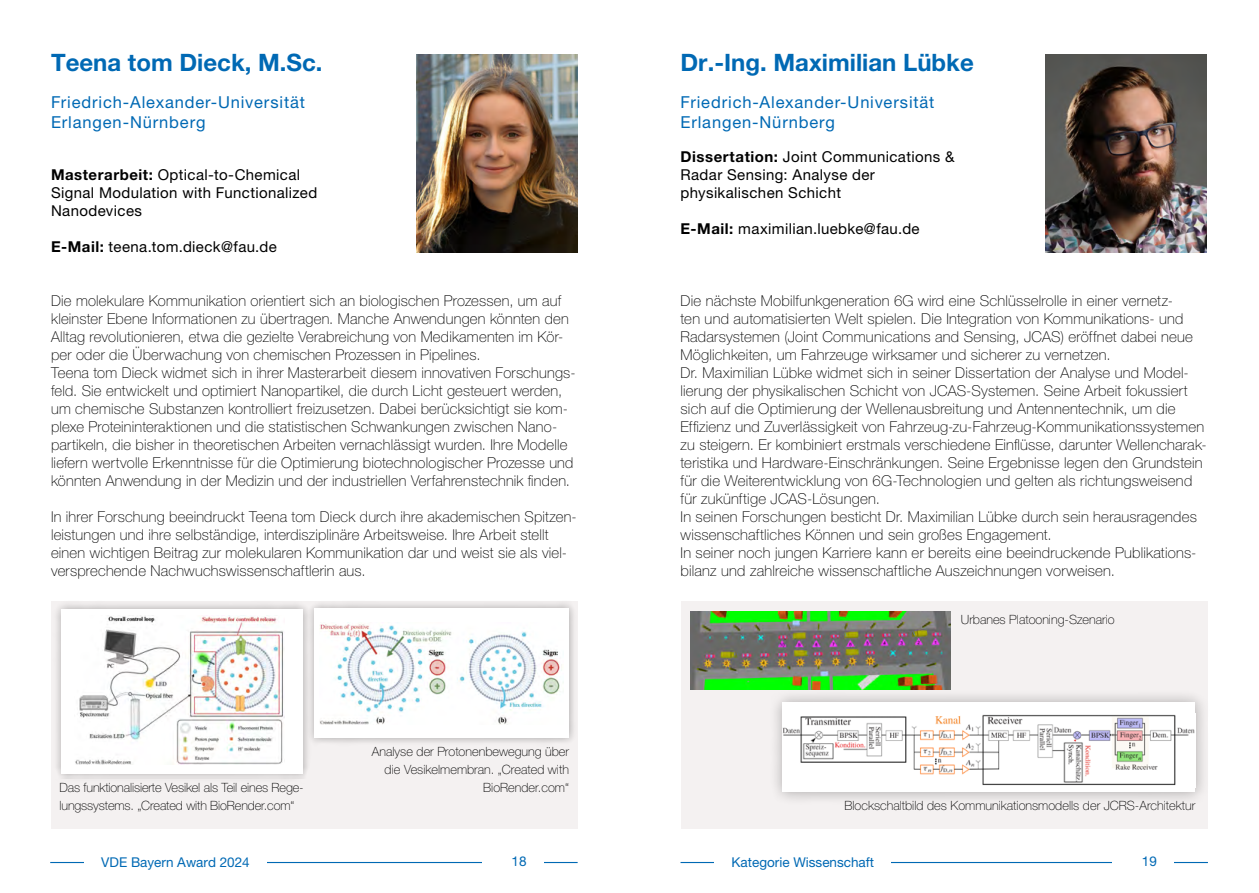
<style>
.page{position:relative;width:1259px;height:893px;background:#fff}
.page>*{position:absolute;margin:0;border:0;box-sizing:border-box;transform-origin:0 0}
.t1{font:700 24px "Helvetica Neue LT Pro";color:#0069b4}
.t2{font:16.5px/19.8px "Helvetica Neue LT Pro";letter-spacing:.05em;color:#0069b4}
.t3{font:100 15px/18px "Helvetica Neue LT Pro";letter-spacing:.015em;color:#000}
.t4{font:15px/18px "Helvetica Neue LT Pro";letter-spacing:.025em;color:#000}
.t5{font:13.5px "Helvetica Neue LT Pro";color:#0069b4}
.t6{font:100 12.75px/18px "Helvetica Neue LT Pro";color:#000}
.s1{font-weight:700}
</style>
<div class="page">
<hr style="left:680px;top:862px;width:528px;height:1px;background:#0069b4">
<div style="left:714px;top:857px;width:177px;height:10px;background:#fff"></div>
<div style="left:1113px;top:857px;width:61px;height:9px;background:#fff"></div>
<hr style="left:50px;top:862px;width:527px;height:1px;background:#0069b4">
<div style="left:84px;top:857px;width:183px;height:10px;background:#fff"></div>
<div style="left:482px;top:857px;width:61px;height:9px;background:#fff"></div>
<img style="left:1046px;top:54px;width:160px;height:198px">
<img style="left:416px;top:54px;width:161px;height:198px">
<div style="left:51px;top:601px;width:527px;height:227px;background:#f4f1f1"></div>
<div style="left:53px;top:600px;width:259px;height:183px;background:#000;opacity:.3"></div>
<div style="left:62px;top:610px;width:241px;height:164px;background:#fff"></div>
<img style="left:75px;top:616px;width:210px;height:148px">
<div style="left:306px;top:600px;width:271px;height:146px;background:#000;opacity:.3"></div>
<div style="left:315px;top:609px;width:254px;height:129px;background:#fff"></div>
<img style="left:320px;top:622px;width:240px;height:102px">
<div style="left:680px;top:601px;width:527px;height:227px;background:#f4f1f1"></div>
<img style="left:691px;top:612px;width:259px;height:77px">
<div style="left:769px;top:689px;width:440px;height:117px;background:#000;opacity:.3"></div>
<div style="left:782px;top:703px;width:413px;height:89px;background:#fff"></div>
<img style="left:783px;top:714px;width:412px;height:72px">
<h1 class="t1" style="left:51px;top:48px;width:273px">Teena tom Dieck, M.Sc.</h1>
<p class="t2" style="left:51px;top:92px;width:255px">Friedrich-Alexander-Universität<br>Erlangen-Nürnberg</p>
<p class="t4" style="left:51px;top:165px;width:268px"><span class="s1">Masterarbeit:</span> Optical-to-Chemical<br>Signal Modulation with Functionalized<br>Nanodevices</p>
<p class="t4" style="left:51px;top:237px;width:227px"><span class="s1">E-Mail:</span> teena.tom.dieck@fau.de</p>
<p class="t3" style="left:51px;top:292px;width:526px">Die molekulare Kommunikation orientiert sich an biologischen Prozessen, um auf kleinster Ebene Informationen zu übertragen. Manche Anwendungen könnten den Alltag revolutionieren, etwa die gezielte Verabreichung von Medikamenten im Kör&shy;per oder die Überwachung von chemischen Prozessen in Pipelines.<br>Teena tom Dieck widmet sich in ihrer Masterarbeit diesem innovativen Forschungs&shy;feld. Sie entwickelt und optimiert Nanopartikel, die durch Licht gesteuert werden, um chemische Substanzen kontrolliert freizusetzen. Dabei berücksichtigt sie kom&shy;plexe Proteininteraktionen und die statistischen Schwankungen zwischen Nano&shy;partikeln, die bisher in theoretischen Arbeiten vernachlässigt wurden. Ihre Modelle liefern wertvolle Erkenntnisse für die Optimierung biotechnologischer Prozesse und könnten Anwendung in der Medizin und der industriellen Verfahrenstechnik finden.</p>
<p class="t3" style="left:51px;top:508px;width:527px">In ihrer Forschung beeindruckt Teena tom Dieck durch ihre akademischen Spitzen&shy;leistungen und ihre selbständige, interdisziplinäre Arbeitsweise. Ihre Arbeit stellt einen wichtigen Beitrag zur molekularen Kommunikation dar und weist sie als viel&shy;versprechende Nachwuchswissenschaftlerin aus.</p>
<p class="t6" style="left:60px;top:778px;width:246px">Das funktionalisierte Vesikel als Teil eines Rege&shy;lungssystems. „Created with BioRender. com“</p>
<p class="t6" style="left:372px;top:742px;width:199px;text-align:right">Analyse der Protonenbewegung über die Vesikelmembran. „Created with<br>BioRender. com“</p>
<h1 class="t1" style="left:680px;top:48px;width:295px">Dr.-Ing. Maximilian Lübke</h1>
<p class="t2" style="left:680px;top:92px;width:255px">Friedrich-Alexander-Universität<br>Erlangen-Nürnberg</p>
<p class="t4" style="left:680px;top:147px;width:275px"><span class="s1">Dissertation:</span> Joint Communications &amp;<br>Radar Sensing: Analyse der physikalischen Schicht</p>
<p class="t4" style="left:680px;top:219px;width:241px"><span class="s1">E-Mail:</span> maximilian.luebke@fau.de</p>
<p class="t3" style="left:680px;top:292px;width:527px">Die nächste Mobilfunkgeneration 6G wird eine Schlüsselrolle in einer vernetz-<br>ten und automatisierten Welt spielen. Die Integration von Kommunikations- und Radarsystemen (Joint Communications and Sensing, JCAS) eröffnet dabei neue Möglichkeiten, um Fahrzeuge wirksamer und sicherer zu vernetzen.<br>Dr. Maximilian Lübke widmet sich in seiner Dissertation der Analyse und Model&shy;lierung der physikalischen Schicht von JCAS-Systemen. Seine Arbeit fokussiert sich auf die Optimierung der Wellenausbreitung und Antennentechnik, um die Effizienz und Zuverlässigkeit von Fahrzeug-zu-Fahrzeug-Kommunikationssystemen zu steigern. Er kombiniert erstmals verschiedene Einflüsse, darunter Wellencharak&shy;teristika und Hardware-Einschränkungen. Seine Ergebnisse legen den Grundstein für die Weiterentwicklung von 6G-Technologien und gelten als richtungsweisend für zukünftige JCAS-Lösungen.<br>In seinen Forschungen besticht Dr. Maximilian Lübke durch sein herausragendes wissenschaftliches Können und sein großes Engagement.<br>In seiner noch jungen Karriere kann er bereits eine beeindruckende Publikations&shy;bilanz und zahlreiche wissenschaftliche Auszeichnungen vorweisen.</p>
<p class="t6" style="left:960px;top:611px;width:155px">Urbanes Platooning-Szenario</p>
<p class="t6" style="left:844px;top:796px;width:352px">Blockschaltbild des Kommunikationsmodells der JCRS-Architektur</p>
<p class="t5" style="left:101px;top:854px;width:150px">VDE Bayern Award 2024</p>
<p class="t5" style="left:511px;top:853px;width:17px">18</p>
<p class="t5" style="left:731px;top:854px;width:144px">Kategorie Wissenschaft</p>
<p class="t5" style="left:1142px;top:853px;width:17px">19</p>
</div>
